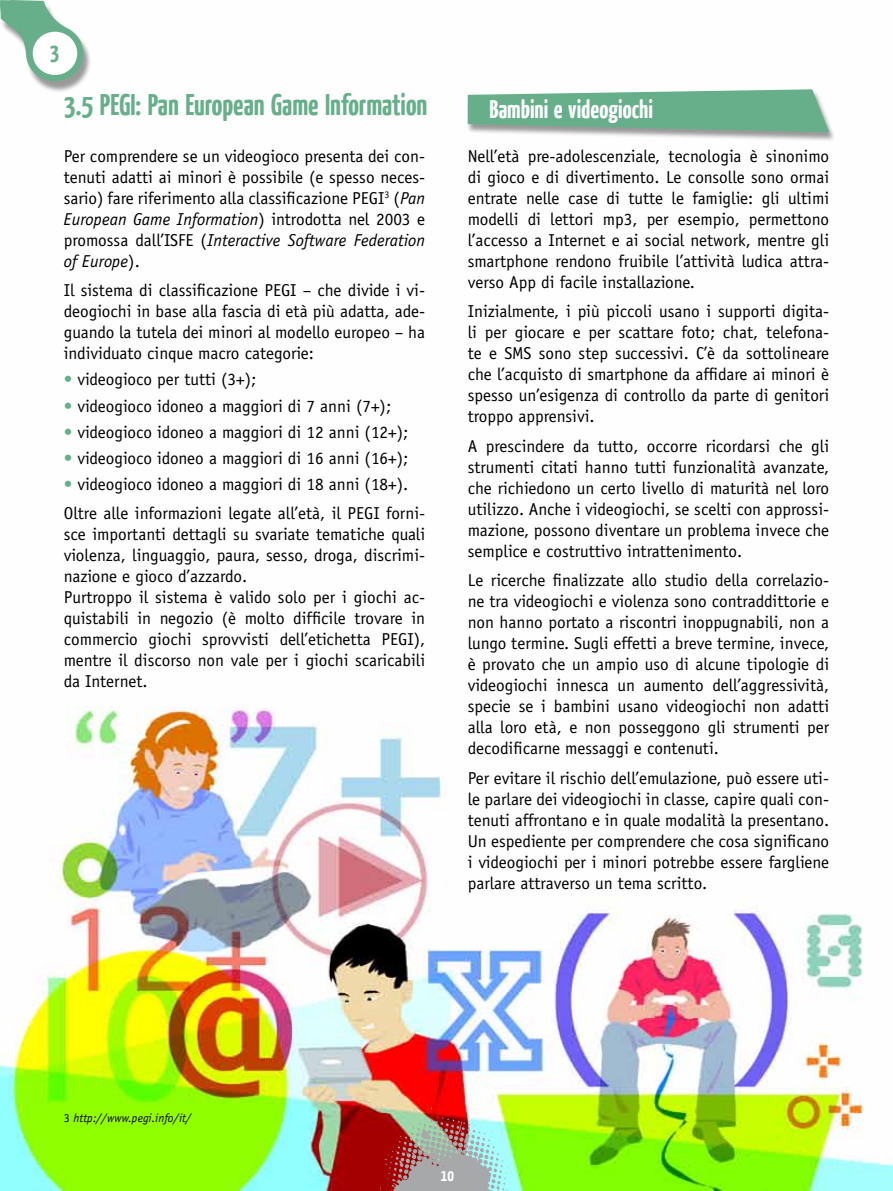
<style>
.page{position:relative;width:893px;height:1191px;background:#fff}
.page>*{position:absolute;margin:0;border:0;box-sizing:border-box;transform-origin:0 0}
.t1{font:700 30px "Yanone Kaffeesatz";color:#67af8b}
.t2{font:700 25.5px "Yanone Kaffeesatz";color:#fff}
.t3{font:700 24px "Yanone Kaffeesatz";color:#67af8b}
.t4{font:17.25px/21px "Officina Sans";color:#000;text-align:justify}
.t5{font:700 16.5px "Yanone Kaffeesatz";color:#fff}
.t6{font:italic 12px "Officina Sans";color:#000}
.s1{font-style:italic}
.s2{color:#67af8b}
.s3{font-style:normal}
</style>
<div class="page">
<img style="left:0;top:707px;width:893px;height:484px">
<div style="left:0;top:3px;width:92px;height:90px;background:#000;opacity:.4"></div>
<svg style="left:0;top:0;width:87px;height:85px"></svg>
<div style="left:32px;top:31px;width:46px;height:44px;background:#fff;border-radius:50%"></div>
<div style="left:466px;top:90px;width:371px;height:52px;background:#000;opacity:.4"></div>
<svg style="left:468px;top:89px;width:361px;height:43px;background:#7ab597"></svg>
<img style="left:380px;top:1104px;width:135px;height:87px">
<h3 class="t3" style="left:50px;top:36px;width:11px">3</h3>
<h1 class="t1" style="left:64px;top:85px;width:365px">3.5 PEGI: Pan European Game Information</h1>
<p class="t4" style="left:64px;top:145px;width:363px">Per comprendere se un videogioco presenta dei con&shy;tenuti adatti ai minori è possibile (e spesso neces&shy;sario) fare riferimento alla classificazione PEGI<sup>3</sup> (<span class="s1">Pan European Game Information</span>) introdotta nel 2003 e promossa dall’ISFE (<span class="s1">Interactive Software Federation of Europe</span>).</p>
<p class="t4" style="left:64px;top:280px;width:363px">Il sistema di classificazione PEGI – che divide i vi&shy;deogiochi in base alla fascia di età più adatta, ade&shy;guando la tutela dei minori al modello europeo – ha individuato cinque macro categorie:</p>
<p class="t4" style="left:64px;top:369px;width:194px"><span class="s2">•</span> videogioco per tutti (3+);</p>
<p class="t4" style="left:64px;top:395px;width:329px"><span class="s2">•</span> videogioco idoneo a maggiori di 7 anni (7+);</p>
<p class="t4" style="left:64px;top:421px;width:346px"><span class="s2">•</span> videogioco idoneo a maggiori di 12 anni (12+);</p>
<p class="t4" style="left:64px;top:447px;width:346px"><span class="s2">•</span> videogioco idoneo a maggiori di 16 anni (16+);</p>
<p class="t4" style="left:64px;top:469px;width:363px;line-height:29.5px"><span class="s2">•</span> videogioco idoneo a maggiori di 18 anni (18+).<br>Oltre alle informazioni legate all’età, il PEGI forni-</p>
<p class="t4" style="left:64px;top:524px;width:363px;text-align:left">sce importanti dettagli su svariate tematiche quali violenza, linguaggio, paura, sesso, droga, discrimi&shy;nazione e gioco d’azzardo.<br>Purtroppo il sistema è valido solo per i giochi ac&shy;quistabili in negozio (è molto difficile trovare in commercio giochi sprovvisti dell’etichetta PEGI), mentre il discorso non vale per i giochi scaricabili da Internet.</p>
<h2 class="t2" style="left:490px;top:92px;width:165px">Bambini e videogiochi</h2>
<p class="t4" style="left:468px;top:145px;width:363px">Nell’età pre-adolescenziale, tecnologia è sinonimo di gioco e di divertimento. Le consolle sono ormai entrate nelle case di tutte le famiglie: gli ultimi modelli di lettori mp3, per esempio, permettono l’accesso a Internet e ai social network, mentre gli smartphone rendono fruibile l’attività ludica attra&shy;verso App di facile installazione.</p>
<p class="t4" style="left:468px;top:301px;width:363px">Inizialmente, i più piccoli usano i supporti digita&shy;li per giocare e per scattare foto; chat, telefona&shy;te e SMS sono step successivi. C’è da sottolineare che l’acquisto di smartphone da affidare ai minori è spesso un’esigenza di controllo da parte di genitori troppo apprensivi.</p>
<p class="t4" style="left:468px;top:435px;width:363px">A prescindere da tutto, occorre ricordarsi che gli strumenti citati hanno tutti funzionalità avanzate, che richiedono un certo livello di maturità nel loro utilizzo. Anche i videogiochi, se scelti con approssi&shy;mazione, possono diventare un problema invece che semplice e costruttivo intrattenimento.</p>
<p class="t4" style="left:468px;top:570px;width:363px">Le ricerche finalizzate allo studio della correlazio&shy;ne tra videogiochi e violenza sono contraddittorie e non hanno portato a riscontri inoppugnabili, non a lungo termine. Sugli effetti a breve termine, invece, è provato che un ampio uso di alcune tipologie di videogiochi innesca un aumento dell’aggressività, specie se i bambini usano videogiochi non adatti alla loro età, e non posseggono gli strumenti per decodificarne messaggi e contenuti.</p>
<p class="t4" style="left:468px;top:767px;width:363px">Per evitare il rischio dell’emulazione, può essere uti&shy;le parlare dei videogiochi in classe, capire quali con&shy;tenuti affrontano e in quale modalità la presentano.<br>Un espediente per comprendere che cosa significano i videogiochi per i minori potrebbe essere fargliene parlare attraverso un tema scritto.</p>
<p class="t6" style="left:64px;top:1110px;width:129px"><span class="s3">3</span> http://www.pegi.info/it/</p>
<p class="t5" style="left:441px;top:1164px;width:15px">10</p>
</div>
